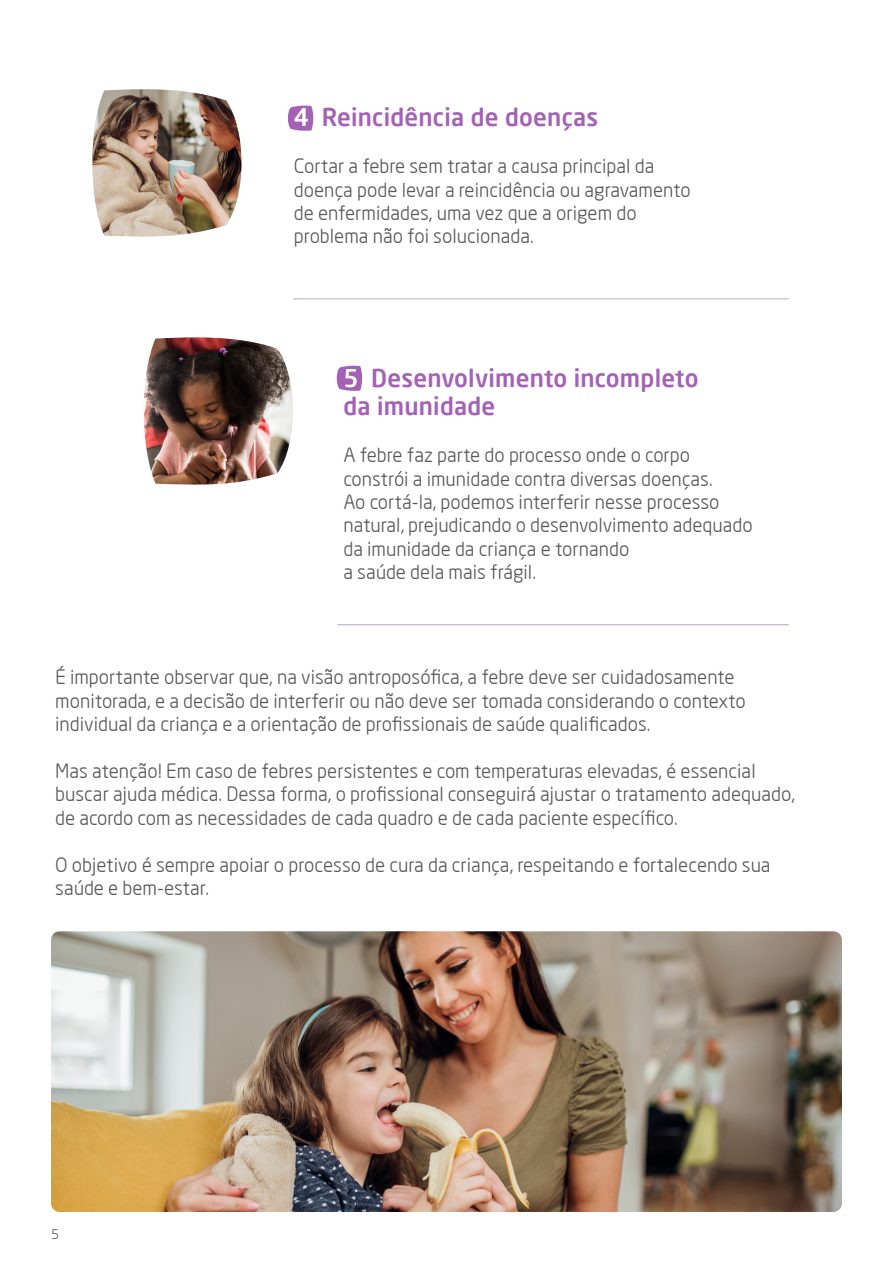
<style>
.page{position:relative;width:893px;height:1263px;background:#fff}
.page>*{position:absolute;margin:0;border:0;box-sizing:border-box;transform-origin:0 0}
.t1{font:700 24px/28.8px "Neo Sans Weleda";letter-spacing:.01em;color:#a561b6}
.t2{font:19.5px/23.4px "Neo Sans Weleda";color:#575756}
.t3{font:13.5px "Neo Sans Weleda";color:#575756}
.s1{color:#fff}
</style>
<div class="page">
<img style="left:51px;top:931px;width:791px;height:281px">
<svg style="left:337px;top:366px;width:25px;height:25px"></svg>
<img style="left:92px;top:89px;width:150px;height:148px">
<img style="left:143px;top:337px;width:150px;height:148px">
<svg style="left:288px;top:106px;width:25px;height:25px"></svg>
<hr style="left:293px;top:298px;width:496px;height:1px;background:#bca4cf">
<hr style="left:338px;top:624px;width:451px;height:1px;background:#bca4cf">
<p class="t1" style="left:294px;top:103px;width:306px"><span class="s1">4</span> Reincidência de doenças</p>
<p class="t2" style="left:294px;top:154px;width:398px">Cortar a febre sem tratar a causa principal da doença pode levar a reincidência ou agravamento de enfermidades, uma vez que a origem do problema não foi solucionada.</p>
<p class="t1" style="left:343px;top:363px;width:357px"><span class="s1">5</span> Desenvolvimento incompleto da imunidade</p>
<p class="t2" style="left:343px;top:443px;width:411px">A febre faz parte do processo onde o corpo constrói a imunidade contra diversas doenças.<br>Ao cortá-la, podemos interferir nesse processo natural, prejudicando o desenvolvimento adequado da imunidade da criança e tornando<br>a saúde dela mais frágil.</p>
<p class="t2" style="left:55px;top:665px;width:692px">É importante observar que, na visão antroposófica, a febre deve ser cuidadosamente monitorada, e a decisão de interferir ou não deve ser tomada considerando o contexto individual da criança e a orientação de profissionais de saúde qualificados.</p>
<p class="t2" style="left:55px;top:759px;width:741px">Mas atenção! Em caso de febres persistentes e com temperaturas elevadas, é essencial buscar ajuda médica. Dessa forma, o profissional conseguirá ajustar o tratamento adequado, de acordo com as necessidades de cada quadro e de cada paciente específico.</p>
<p class="t2" style="left:55px;top:852px;width:717px">O objetivo é sempre apoiar o processo de cura da criança, respeitando e fortalecendo sua saúde e bem-estar.</p>
<p class="t3" style="left:51px;top:1226px;width:9px">5</p>
</div>
